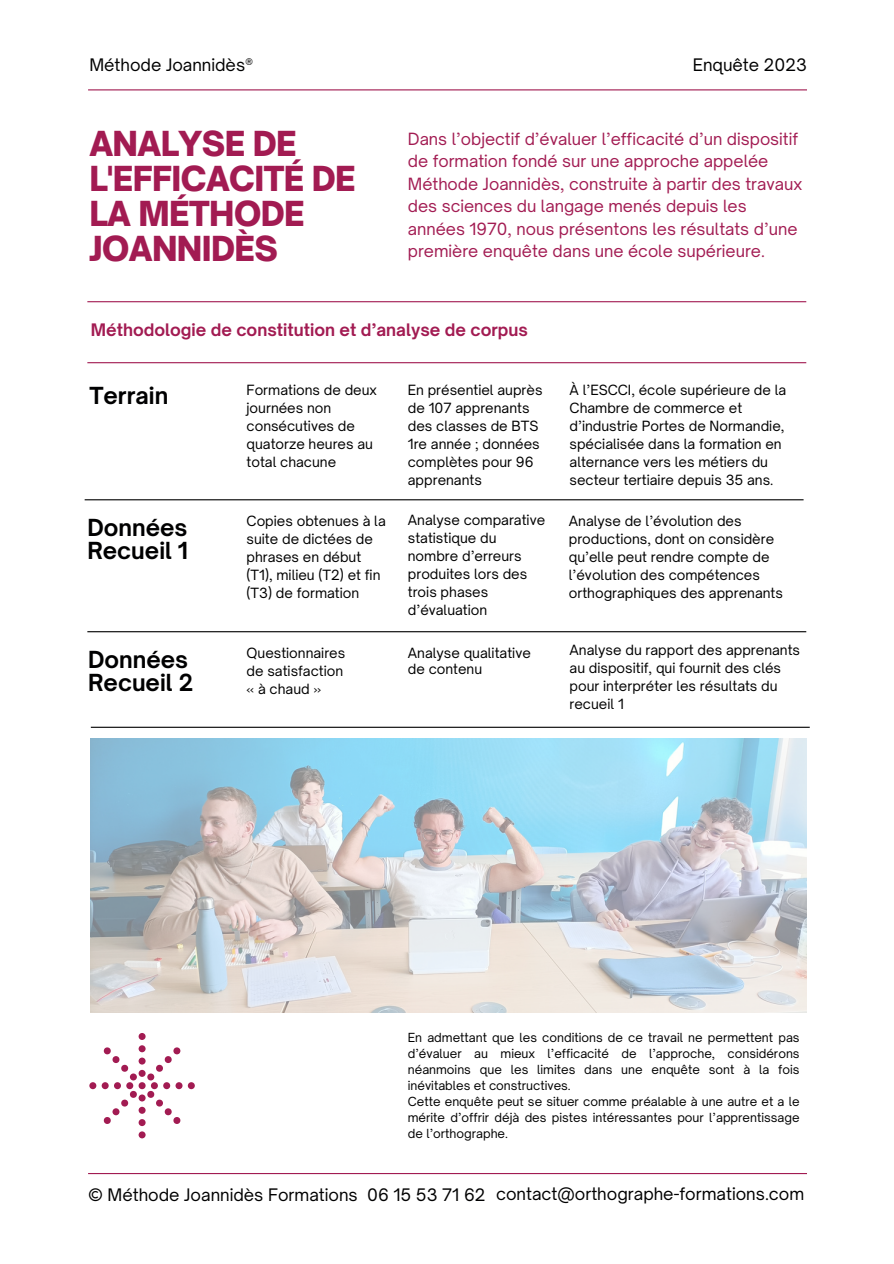
<style>
.page{position:relative;width:894px;height:1264px;background:#fff}
.page>*{position:absolute;margin:0;border:0;box-sizing:border-box;transform-origin:0 0}
.t1{font:900 33px/34.8px "Open Sauce One";letter-spacing:-.02em;color:#a21b52}
.t2{font:700 22.5px/23.7px "Open Sauce One";color:#000001}
.t3{font:16.5px "Open Sauce One";color:#000001}
.t4{font:700 16.5px "Open Sauce One";color:#a21b52}
.t5{font:16.05px/22.5px "Open Sauce One";color:#a21b52}
.t6{font:13.5px/18px "Open Sauce One";color:#000001}
.t7{font:13.5px/15.8px "Open Sauce One";color:#000}
.t8{font:12px/16px "Open Sauce One";color:#000001;text-align:justify}
</style>
<div class="page">
<img style="left:91px;top:738px;width:715px;height:274px">
<hr style="left:88px;top:89px;width:718px;height:1px;background:#a21b52">
<hr style="left:85px;top:499px;width:718px;height:1px;background:#000001">
<hr style="left:87px;top:631px;width:719px;height:1px;background:#000001">
<hr style="left:87px;top:362px;width:719px;height:1px;background:#a21b52">
<hr style="left:87px;top:301px;width:719px;height:1px;background:#a21b52">
<svg style="left:89px;top:1033px;width:106px;height:105px"></svg>
<hr style="left:88px;top:1172px;width:718px;height:2px;background:#a21b52">
<hr style="left:91px;top:726px;width:718px;height:1px;background:#000001">
<h5 class="t3" style="left:89px;top:54px;width:165px">Méthode Joannidès®</h5>
<p class="t3" style="left:692px;top:54px;width:115px">Enquête 2023</p>
<h4 class="t1" style="left:89px;top:126px;width:268px">ANALYSE DE<br>L'EFFICACITÉ DE<br>LA MÉTHODE<br>JOANNIDÈS</h4>
<h4 class="t5" style="left:408px;top:127px;width:396px">Dans l’objectif d’évaluer l’efficacité d’un dispositif de formation fondé sur une approche appelée Méthode Joannidès, construite à partir des travaux des sciences du langage menés depuis les années 1970, nous présentons les résultats d’une première enquête dans une école supérieure.</h4>
<h3 class="t4" style="left:91px;top:319px;width:438px">Méthodologie de constitution et d’analyse de corpus</h3>
<h2 class="t2" style="left:89px;top:383px;width:80px">Terrain</h2>
<h5 class="t2" style="left:87px;top:515px;width:102px">Données<br>Recueil 1</h5>
<h2 class="t6" style="left:246px;top:380px;width:132px">Formations de deux journées non consécutives de quatorze heures au total chacune</h2>
<h5 class="t6" style="left:246px;top:512px;width:141px">Copies obtenues à la suite de dictées de phrases en début (T1), milieu (T2) et fin (T3) de formation</h5>
<h5 class="t6" style="left:408px;top:380px;width:136px">En présentiel auprès de 107 apprenants des classes de BTS<br>1re année ; données complètes pour 96 apprenants</h5>
<h5 class="t6" style="left:408px;top:510px;width:139px">Analyse comparative statistique du nombre d’erreurs produites lors des trois phases d’évaluation</h5>
<h5 class="t2" style="left:88px;top:647px;width:107px">Données<br>Recueil 2</h5>
<h5 class="t6" style="left:246px;top:643px;width:100px">Questionnaires de satisfaction « à chaud »</h5>
<p class="t7" style="left:408px;top:645px;width:124px">Analyse qualitative de contenu</p>
<h2 class="t6" style="left:569px;top:380px;width:218px">À l’ESCCI, école supérieure de la<br>Chambre de commerce et d’industrie Portes de Normandie, spécialisée dans la formation en alternance vers les métiers du secteur tertiaire depuis 35 ans.</h2>
<h5 class="t6" style="left:568px;top:512px;width:215px">Analyse de l’évolution des productions, dont on considère qu’elle peut rendre compte de l’évolution des compétences orthographiques des apprenants</h5>
<h5 class="t6" style="left:569px;top:641px;width:232px">Analyse du rapport des apprenants au dispositif, qui fournit des clés pour interpréter les résultats du recueil 1</h5>
<h1 class="t8" style="left:408px;top:1029px;width:393px">En admettant que les conditions de ce travail ne permettent pas d’évaluer au mieux l’efficacité de l’approche, considérons néanmoins que les limites dans une enquête sont à la fois inévitables et constructives.</h1>
<h4 class="t8" style="left:408px;top:1093px;width:393px">Cette enquête peut se situer comme préalable à une autre et a le mérite d’offrir déjà des pistes intéressantes pour l’apprentissage de l’orthographe.</h4>
<h4 class="t3" style="left:88px;top:1184px;width:271px">© Méthode Joannidès Formations</h4>
<h4 class="t3" style="left:367px;top:1184px;width:120px">06 15 53 71 62</h4>
<p class="t3" style="left:496px;top:1183px;width:309px">contact@orthographe-formations.com</p>
</div>
